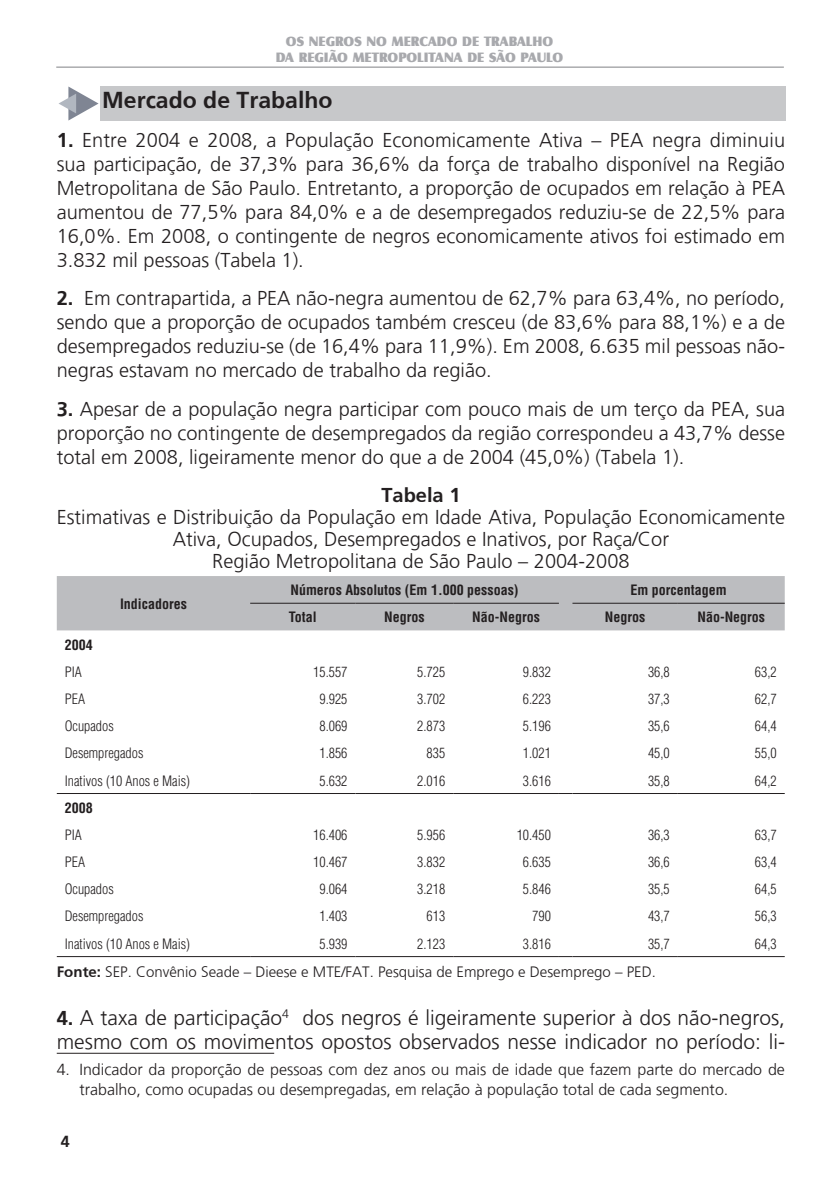
<style>
.page{position:relative;width:840px;height:1191px;background:#fff}
.page>*{position:absolute;margin:0;border:0;box-sizing:border-box;transform-origin:0 0}
.t1{font:700 23px "Frutiger";color:#231f20}
.t2{font:300 21px/24px "Frutiger";color:#231f20}
.t3{font:300 20px/24px "Frutiger";color:#231f20;text-align:justify}
.t4{font:700 20px "Frutiger";color:#231f20}
.t5{font:300 16px/19.2px "Frutiger";color:#231f20}
.t6{font:700 16px "Frutiger";color:#231f20}
.t7{font:300 15px "Frutiger";color:#231f20}
.t8{font:300 condensed 14px "Helvetica";color:#231f20}
.t9{font:700 condensed 14px "Helvetica";color:#231f20}
.t10{font:14px/16px "Castle T Ultr";color:#a8a9ad;text-align:center}
.s1{font-weight:700}
.s2{font-weight:700;font-size:20px}
</style>
<div class="page">
<hr style="left:56px;top:67px;width:727px;height:1px;background:#808285">
<div style="left:100px;top:86px;width:685px;height:34px;background:#c7c8ca"></div>
<div style="left:57px;top:576px;width:727px;height:54px;background:#bcbdc0"></div>
<hr style="left:57px;top:956px;width:193px;height:1px;background:#231f20">
<hr style="left:250px;top:956px;width:105px;height:1px;background:#231f20">
<hr style="left:355px;top:956px;width:98px;height:1px;background:#231f20">
<hr style="left:453px;top:956px;width:105px;height:1px;background:#231f20">
<svg style="left:558px;top:956px;width:14px;height:1px"></svg>
<hr style="left:572px;top:956px;width:105px;height:1px;background:#231f20">
<hr style="left:677px;top:956px;width:107px;height:1px;background:#231f20">
<hr style="left:250px;top:603px;width:105px;height:1px;background:#231f20">
<hr style="left:355px;top:603px;width:98px;height:1px;background:#231f20">
<hr style="left:453px;top:603px;width:105px;height:1px;background:#231f20">
<hr style="left:572px;top:603px;width:105px;height:1px;background:#231f20">
<hr style="left:677px;top:603px;width:107px;height:1px;background:#231f20">
<hr style="left:57px;top:793px;width:193px;height:1px;background:#231f20">
<hr style="left:250px;top:793px;width:105px;height:1px;background:#231f20">
<hr style="left:355px;top:793px;width:98px;height:1px;background:#231f20">
<hr style="left:453px;top:793px;width:105px;height:1px;background:#231f20">
<svg style="left:558px;top:793px;width:14px;height:1px"></svg>
<hr style="left:572px;top:793px;width:105px;height:1px;background:#231f20">
<hr style="left:677px;top:793px;width:107px;height:1px;background:#231f20">
<svg style="left:58px;top:87px;width:40px;height:34px"></svg>
<hr style="left:57px;top:1052px;width:217px;height:1px;background:#231f20">
<p class="t10" style="left:275px;top:33px;width:288px">OS NEGROS NO MERCADO DE TRABALHO<br>DA REGIÃO METROPOLITANA DE SÃO PAULO</p>
<p class="t1" style="left:102px;top:87px;width:232px">Mercado de Trabalho</p>
<p class="t3" style="left:57px;top:128px;width:729px"><span class="s1">1.</span> Entre 2004 e 2008, a População Economicamente Ativa – PEA negra diminuiu sua participação, de 37,3% para 36,6% da força de trabalho disponível na Região Metropolitana de São Paulo. Entretanto, a proporção de ocupados em relação à PEA aumentou de 77,5% para 84,0% e a de desempregados reduziu-se de 22,5% para 16,0%. Em 2008, o contingente de negros economicamente ativos foi estimado em 3.832 mil pessoas (Tabela 1).</p>
<p class="t3" style="left:57px;top:286px;width:729px"><span class="s1">2.</span> Em contrapartida, a PEA não-negra aumentou de 62,7% para 63,4%, no período, sendo que a proporção de ocupados também cresceu (de 83,6% para 88,1%) e a de desempregados reduziu-se (de 16,4% para 11,9%). Em 2008, 6.635 mil pessoas não&shy;negras estavam no mercado de trabalho da região.</p>
<p class="t3" style="left:57px;top:396px;width:729px"><span class="s1">3.</span> Apesar de a população negra participar com pouco mais de um terço da PEA, sua proporção no contingente de desempregados da região correspondeu a 43,7% desse total em 2008, ligeiramente menor do que a de 2004 (45,0%) (Tabela 1).</p>
<p class="t4" style="left:381px;top:483px;width:80px">Tabela 1</p>
<p class="t3" style="left:57px;top:506px;width:729px;line-height:22px;text-align:center">Estimativas e Distribuição da População em Idade Ativa, População Economicamente<br>Ativa, Ocupados, Desempregados e Inativos, por Raça/Cor<br>Região Metropolitana de São Paulo – 2004-2008</p>
<p class="t9" style="left:120px;top:595px;width:68px">Indicadores</p>
<p class="t9" style="left:290px;top:581px;width:229px">Números Absolutos (Em 1.000 pessoas)</p>
<p class="t9" style="left:630px;top:581px;width:98px">Em porcentagem</p>
<p class="t9" style="left:289px;top:608px;width:29px">Total</p>
<p class="t9" style="left:384px;top:608px;width:42px">Negros</p>
<p class="t9" style="left:472px;top:608px;width:69px">Não-Negros</p>
<p class="t9" style="left:604px;top:608px;width:42px">Negros</p>
<p class="t9" style="left:697px;top:608px;width:69px">Não-Negros</p>
<p class="t9" style="left:65px;top:635px;width:29px">2004</p>
<p class="t8" style="left:65px;top:663px;width:19px">PIA</p>
<p class="t8" style="left:313px;top:663px;width:36px">15.557</p>
<p class="t8" style="left:417px;top:663px;width:29px">5.725</p>
<p class="t8" style="left:522px;top:663px;width:29px">9.832</p>
<p class="t8" style="left:647px;top:663px;width:23px">36,8</p>
<p class="t8" style="left:754px;top:663px;width:23px">63,2</p>
<p class="t8" style="left:65px;top:690px;width:22px">PEA</p>
<p class="t8" style="left:319px;top:690px;width:29px">9.925</p>
<p class="t8" style="left:417px;top:690px;width:29px">3.702</p>
<p class="t8" style="left:522px;top:690px;width:29px">6.223</p>
<p class="t8" style="left:647px;top:690px;width:23px">37,3</p>
<p class="t8" style="left:754px;top:690px;width:23px">62,7</p>
<p class="t8" style="left:65px;top:717px;width:50px">Ocupados</p>
<p class="t8" style="left:319px;top:717px;width:29px">8.069</p>
<p class="t8" style="left:417px;top:717px;width:29px">2.873</p>
<p class="t8" style="left:522px;top:717px;width:29px">5.196</p>
<p class="t8" style="left:647px;top:717px;width:23px">35,6</p>
<p class="t8" style="left:754px;top:717px;width:23px">64,4</p>
<p class="t8" style="left:65px;top:744px;width:80px">Desempregados</p>
<p class="t8" style="left:319px;top:744px;width:29px">1.856</p>
<p class="t8" style="left:426px;top:744px;width:20px">835</p>
<p class="t8" style="left:522px;top:744px;width:29px">1.021</p>
<p class="t8" style="left:647px;top:744px;width:23px">45,0</p>
<p class="t8" style="left:754px;top:744px;width:23px">55,0</p>
<p class="t8" style="left:65px;top:771px;width:127px">Inativos (10 Anos e Mais)</p>
<p class="t8" style="left:319px;top:771px;width:29px">5.632</p>
<p class="t8" style="left:417px;top:771px;width:29px">2.016</p>
<p class="t8" style="left:522px;top:771px;width:29px">3.616</p>
<p class="t8" style="left:647px;top:771px;width:23px">35,8</p>
<p class="t8" style="left:754px;top:771px;width:23px">64,2</p>
<p class="t9" style="left:65px;top:799px;width:29px">2008</p>
<p class="t8" style="left:65px;top:826px;width:19px">PIA</p>
<p class="t8" style="left:313px;top:826px;width:36px">16.406</p>
<p class="t8" style="left:417px;top:826px;width:29px">5.956</p>
<p class="t8" style="left:516px;top:826px;width:36px">10.450</p>
<p class="t8" style="left:647px;top:826px;width:23px">36,3</p>
<p class="t8" style="left:754px;top:826px;width:23px">63,7</p>
<p class="t8" style="left:65px;top:853px;width:22px">PEA</p>
<p class="t8" style="left:313px;top:853px;width:36px">10.467</p>
<p class="t8" style="left:417px;top:853px;width:29px">3.832</p>
<p class="t8" style="left:522px;top:853px;width:29px">6.635</p>
<p class="t8" style="left:647px;top:853px;width:23px">36,6</p>
<p class="t8" style="left:754px;top:853px;width:23px">63,4</p>
<p class="t8" style="left:65px;top:880px;width:50px">Ocupados</p>
<p class="t8" style="left:319px;top:880px;width:29px">9.064</p>
<p class="t8" style="left:417px;top:880px;width:29px">3.218</p>
<p class="t8" style="left:522px;top:880px;width:29px">5.846</p>
<p class="t8" style="left:647px;top:880px;width:23px">35,5</p>
<p class="t8" style="left:754px;top:880px;width:23px">64,5</p>
<p class="t8" style="left:65px;top:907px;width:80px">Desempregados</p>
<p class="t8" style="left:319px;top:907px;width:29px">1.403</p>
<p class="t8" style="left:426px;top:907px;width:20px">613</p>
<p class="t8" style="left:532px;top:907px;width:20px">790</p>
<p class="t8" style="left:647px;top:907px;width:23px">43,7</p>
<p class="t8" style="left:754px;top:907px;width:23px">56,3</p>
<p class="t8" style="left:65px;top:934px;width:127px">Inativos (10 Anos e Mais)</p>
<p class="t8" style="left:319px;top:934px;width:29px">5.939</p>
<p class="t8" style="left:417px;top:934px;width:29px">2.123</p>
<p class="t8" style="left:522px;top:934px;width:29px">3.816</p>
<p class="t8" style="left:647px;top:934px;width:23px">35,7</p>
<p class="t8" style="left:754px;top:934px;width:23px">64,3</p>
<p class="t7" style="left:57px;top:963px;width:600px"><span class="s1">Fonte:</span> SEP. Convênio Seade – Dieese e MTE/FAT. Pesquisa de Emprego e Desemprego – PED.</p>
<p class="t2" style="left:57px;top:1005px;width:729px"><span class="s2">4.</span> A taxa de participação<sup>4</sup> dos negros é ligeiramente superior à dos não-negros, mesmo com os movimentos opostos observados nesse indicador no período: li-</p>
<p class="t5" style="left:79px;top:1060px;width:706px;text-indent:-23px">4. Indicador da proporção de pessoas com dez anos ou mais de idade que fazem parte do mercado de trabalho, como ocupadas ou desempregadas, em relação à população total de cada segmento.</p>
<p class="t6" style="left:61px;top:1131px;width:10px">4</p>
</div>
